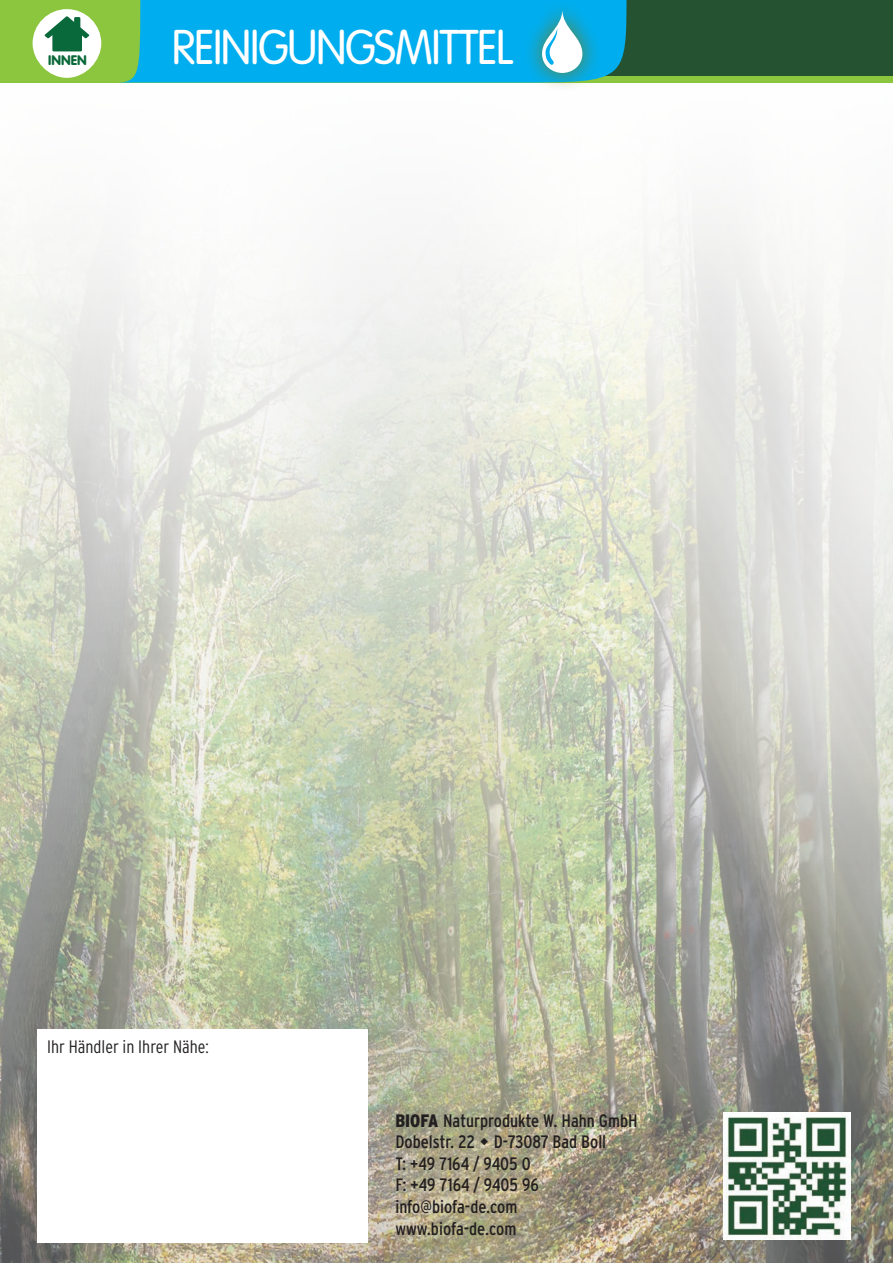
<style>
.page{position:relative;width:893px;height:1263px;background:#fff}
.page>*{position:absolute;margin:0;border:0;box-sizing:border-box;transform-origin:0 0}
.t1{font:300 48px "VAG Rounded Std";letter-spacing:-.03em;color:#fff;scale:.95 1}
.t2{font:condensed 18px/21.6px "Interstate";color:#231f20}
.t3{font:300 condensed 18px "Interstate";color:#231f20}
.t4{font:900 13.65px "VAG Rounded";color:#0a693a}
.s1{font-weight:900}
</style>
<div class="page">
<img style="left:0;top:209px;width:893px;height:1054px">
<img style="left:723px;top:1112px;width:128px;height:128px">
<div style="left:0;top:0;width:893px;height:83px;background:#8bc63e"></div>
<div style="left:0;top:0;width:893px;height:75px;background:#255332"></div>
<div style="left:523px;top:0;width:79px;height:93px;background:#69802b;opacity:.96"></div>
<svg style="left:0;top:0;width:629px;height:83px;background:#2bb5cd"></svg>
<div style="left:38px;top:1029px;width:330px;height:213px;background:#fff"></div>
<svg style="left:481px;top:1138px;width:7px;height:7px"></svg>
<p class="t4" style="left:48px;top:52px;width:40px">INNEN</p>
<h1 class="t1" style="left:172px;top:20px;width:361px">REINIGUNGSMITTEL</h1>
<p class="t3" style="left:47px;top:1036px;width:163px">Ihr Händler in Ihrer Nähe:</p>
<p class="t2" style="left:395px;top:1109px;width:244px"><span class="s1">BIOFA</span> Naturprodukte W. Hahn GmbH<br>Dobelstr. 22 D-73087 Bad Boll<br>T: +49 7164 / 9405 0<br>F: +49 7164 / 9405 96 info@biofa-de.com www.biofa-de.com</p>
</div>
